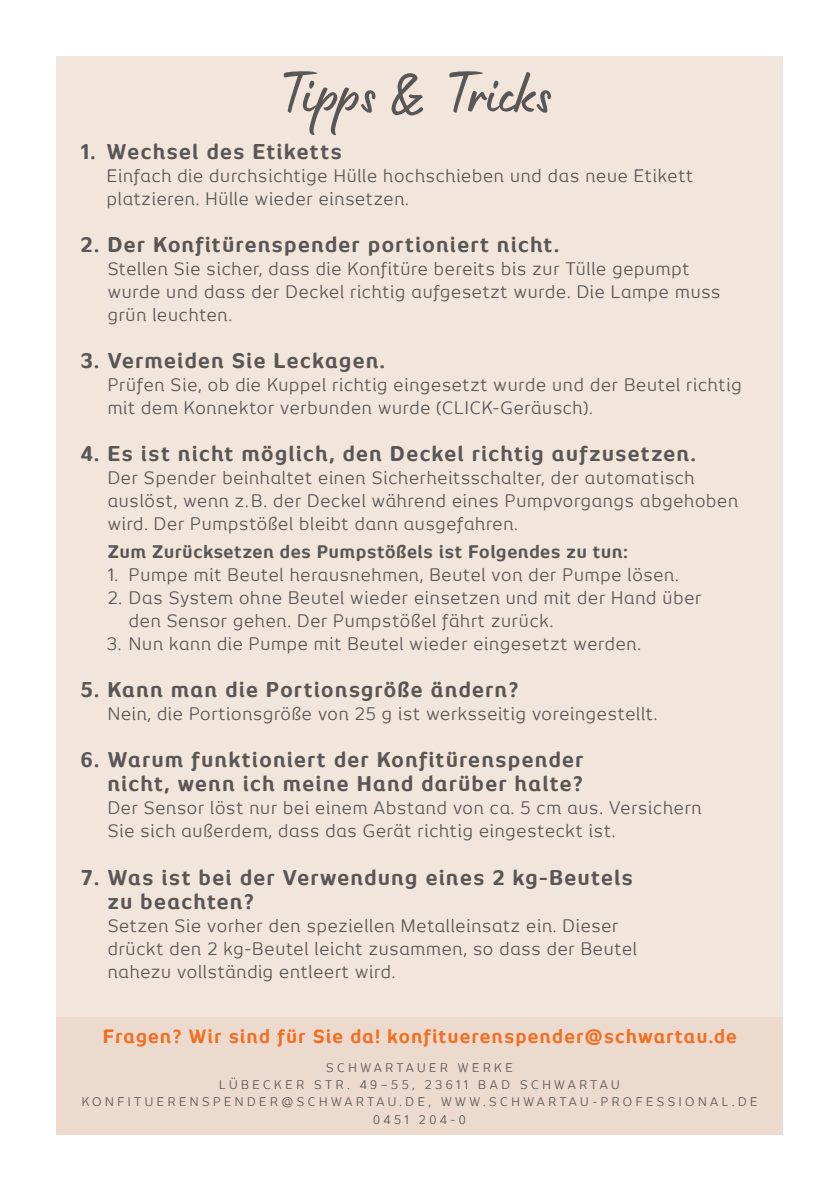
<style>
.page{position:relative;width:840px;height:1191px;background:#fff}
.page>*{position:absolute;margin:0;border:0;box-sizing:border-box;transform-origin:0 0}
.t1{font:61px "Lumios Marker";color:#5a5656}
.t2{font:600 20px/24px "Schwartau Display 07";letter-spacing:.08em;color:#5a5656;text-align:right}
.t3{font:600 18px "Schwartau Display 07";letter-spacing:.08em;color:#f36e21}
.t4{font:300 17px/23px "Schwartau Display 07";letter-spacing:.05em;color:#5a5656}
.t5{font:600 17px "Schwartau Display 07";letter-spacing:.05em;color:#5a5656}
.t6{font:300 11.8px/17.2px "Schwartau Display 07";letter-spacing:.3em;color:#5a5656;text-align:center}
</style>
<div class="page">
<div style="left:57px;top:57px;width:725px;height:1077px;background:#f1e5dc"></div>
<div style="left:57px;top:1017px;width:725px;height:117px;background:#ebdacd"></div>
<h1 class="t1" style="left:277px;top:54px;width:275px">Tipps &amp; Tricks</h1>
<p class="t2" style="left:81px;top:139px;width:262px">1. Wechsel des Etiketts</p>
<p class="t4" style="left:107px;top:163px;width:587px">Einfach die durchsichtige Hülle hochschieben und das neue Etikett platzieren. Hülle wieder einsetzen.</p>
<p class="t2" style="left:81px;top:232px;width:479px">2. Der Konfitürenspender portioniert nicht.</p>
<p class="t4" style="left:108px;top:256px;width:614px">Stellen Sie sicher, dass die Konfitüre bereits bis zur Tülle gepumpt wurde und dass der Deckel richtig aufgesetzt wurde. Die Lampe muss grün leuchten.</p>
<p class="t2" style="left:81px;top:348px;width:305px">3. Vermeiden Sie Leckagen.</p>
<p class="t4" style="left:108px;top:372px;width:635px">Prüfen Sie, ob die Kuppel richtig eingesetzt wurde und der Beutel richtig mit dem Konnektor verbunden wurde (CLICK-Geräusch).</p>
<p class="t2" style="left:81px;top:441px;width:616px">4. Es ist nicht möglich, den Deckel richtig aufzusetzen.</p>
<p class="t4" style="left:108px;top:465px;width:631px">Der Spender beinhaltet einen Sicherheitsschalter, der automatisch auslöst, wenn z.B. der Deckel während eines Pumpvorgangs abgehoben wird. Der Pumpstößel bleibt dann ausgefahren.</p>
<p class="t5" style="left:108px;top:540px;width:521px">Zum Zurücksetzen des Pumpstößels ist Folgendes zu tun:</p>
<p class="t4" style="left:108px;top:562px;width:572px">1. Pumpe mit Beutel herausnehmen, Beutel von der Pumpe lösen.</p>
<p class="t4" style="left:129px;top:585px;width:573px;text-indent:-21px">2. Das System ohne Beutel wieder einsetzen und mit der Hand über den Sensor gehen. Der Pumpstößel fährt zurück.</p>
<p class="t4" style="left:107px;top:631px;width:535px">3. Nun kann die Pumpe mit Beutel wieder eingesetzt werden.</p>
<p class="t2" style="left:81px;top:677px;width:438px">5. Kann man die Portionsgröße ändern?</p>
<p class="t4" style="left:108px;top:701px;width:550px">Nein, die Portionsgröße von 25 g ist werksseitig voreingestellt.</p>
<p class="t2" style="left:81px;top:747px;width:503px">6. Warum funktioniert der Konfitürenspender nicht, wenn ich meine Hand darüber halte?</p>
<p class="t4" style="left:108px;top:795px;width:595px">Der Sensor löst nur bei einem Abstand von ca. 5 cm aus. Versichern<br>Sie sich außerdem, dass das Gerät richtig eingesteckt ist.</p>
<p class="t2" style="left:108px;top:865px;width:526px;text-align:left;text-indent:-27px">7. Was ist bei der Verwendung eines 2 kg-Beutels zu beachten?</p>
<p class="t4" style="left:108px;top:913px;width:530px">Setzen Sie vorher den speziellen Metalleinsatz ein. Dieser drückt den 2 kg-Beutel leicht zusammen, so dass der Beutel nahezu vollständig entleert wird.</p>
<p class="t3" style="left:103px;top:1024px;width:634px">Fragen? Wir sind für Sie da! konfituerenspender@schwartau.de</p>
<p class="t6" style="left:82px;top:1058px;width:677px">SCHWARTAUER WERKE<br>LÜBECKER STR. 49–55, 23611 BAD SCHWARTAU KONFITUERENSPENDER@SCHWARTAU.DE, WWW.SCHWARTAU-PROFESSIONAL.DE 0451 204-0</p>
</div>
